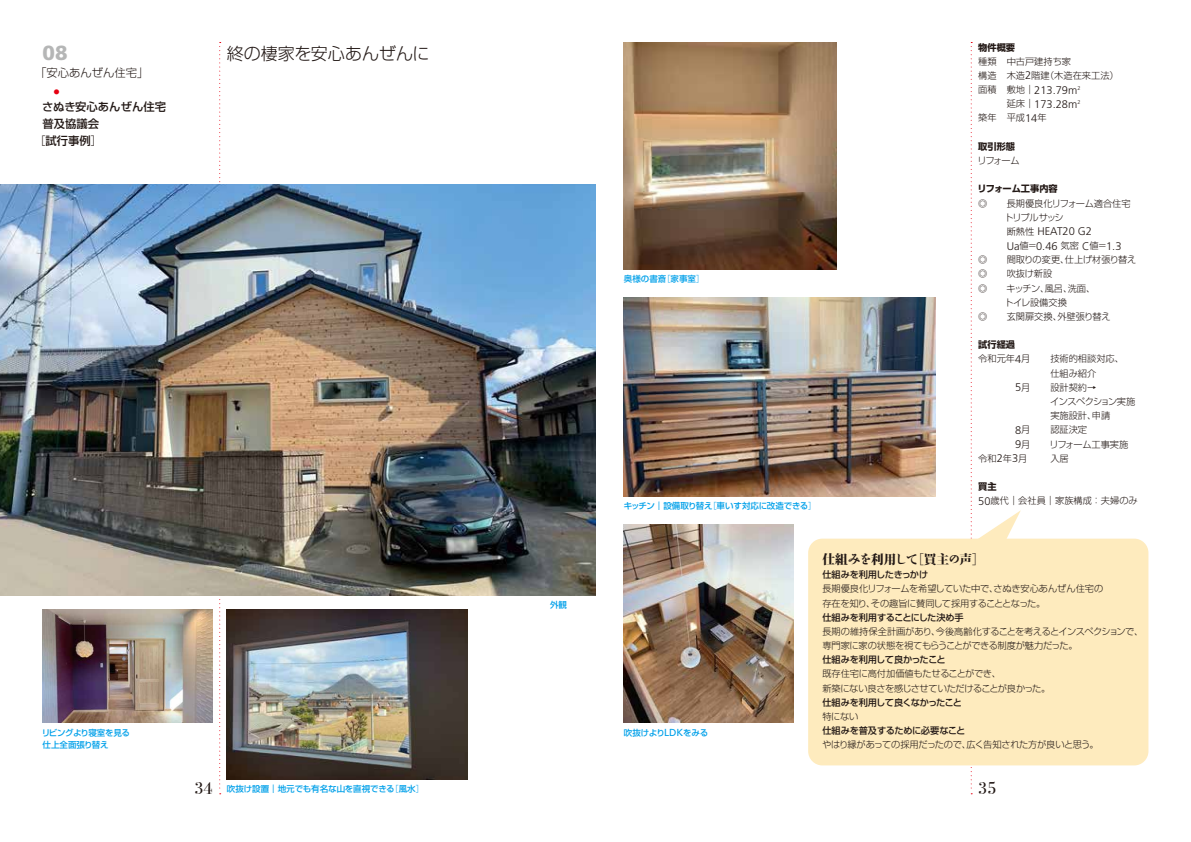
<style>
.page{position:relative;width:1191px;height:842px;background:#fff}
.page>*{position:absolute;margin:0;border:0;box-sizing:border-box;transform-origin:0 0}
.t1{font:900 20.4px "Frutiger";color:#b5b6b6}
.t2{font:300 17px "Shin Go Pro";color:#221815}
.t3{font:17px "Bodoni Svty Two ITCTT";color:#221815}
.t4{font:800 12.8px "Koz Min Pro";color:#221815}
.t5{font:500 11.3px "Shin Go Pro";color:#221815}
.t6{font:300 11.3px "Shin Go Pro";color:#221815}
.t7{font:300 11.1px/14.2px "Frutiger";color:#221815;text-align:right}
.t8{font:300 9.2px/14.2px "Shin Go Pro";letter-spacing:-.02em;color:#221815}
.t9{font:300 9.2px/14.2px "Shin Go Pro";color:#221815}
.t10{font:500 9.2px "Shin Go Pro";letter-spacing:-.03em;color:#221815}
.t11{font:300 9.2px/14.2px "Shin Go Pro";letter-spacing:-.055em;color:#221815}
.t12{font:700 9.2px "Shin Go Pro";color:#221815}
.t13{font:500 9.2px "Shin Go Pro";letter-spacing:-.055em;color:#221815}
.t14{font:300 9.2px "Shin Go Pro";letter-spacing:-.065em;color:#221815}
.t15{font:500 8.5px "Shin Go Pro";letter-spacing:-.01em;color:#00a0e9}
.t16{font:500 8.5px/12.8px "Shin Go Pro";letter-spacing:-.035em;color:#00a0e9}
.t17{font:500 8.5px "Shin Go Pro";letter-spacing:-.03em;color:#00a0e9}
.s1{font-weight:300}
.s2{font-family:"Frutiger";font-size:11.1px}
.s3{font-family:"Shin Go Pro";font-size:9.2px}
.s4{font-weight:700}
.s5{font-family:"Frutiger";font-weight:400;font-size:10.2px}
.s6{font-family:"Shuuei 3 Std"}
</style>
<div class="page">
<img style="left:0;top:42px;width:1149px;height:753px">
<h1 class="t1" style="left:43px;top:41px;width:26px">08</h1>
<p class="t6" style="left:35px;top:63px;width:115px">「安心あんぜん住宅」</p>
<p class="t5" style="left:42px;top:97px;width:125px">さぬき安心あんぜん住宅</p>
<p class="t5" style="left:43px;top:114px;width:58px">普及協議会</p>
<p class="t5" style="left:34px;top:131px;width:70px"><span class="s1">［</span>試行事例<span class="s1">］</span></p>
<p class="t16" style="left:42px;top:725px;width:90px">リビングより寝室を見る仕上全面張り替え</p>
<h2 class="t2" style="left:227px;top:39px;width:204px">終の棲家を安心あんぜんに</h2>
<p class="t12" style="left:978px;top:40px;width:38px">物件概要</p>
<p class="t9" style="left:978px;top:53px;width:142px">種類 中古戸建持ち家<br>構造 木造<span class="s2">2</span>階建（木造在来工法）</p>
<p class="t7" style="left:978px;top:83px;width:104px"><span class="s3">面積 敷地｜</span>213.79m<sup>2</sup><span class="s3">延床｜</span>173.28m<sup>2</sup></p>
<p class="t8" style="left:978px;top:110px;width:70px">築年 平成<span class="s2">14</span>年</p>
<p class="t12" style="left:978px;top:139px;width:38px">取引形態</p>
<p class="t8" style="left:977px;top:152px;width:44px">リフォーム</p>
<p class="t12" style="left:977px;top:182px;width:82px">リフォーム工事内容</p>
<p class="t8" style="left:978px;top:195px;width:11px">◎</p>
<p class="t8" style="left:1004px;top:195px;width:128px">長期優良化リフォーム適合住宅トリプルサッシ</p>
<p class="t7" style="left:1006px;top:224px;width:116px;text-align:left"><span class="s3">断熱性</span> HEAT20 G2<br>Ua<span class="s3">値＝</span>0.46 <span class="s3">気密</span> C<span class="s3">値＝</span>1.3</p>
<p class="t8" style="left:978px;top:251px;width:11px">◎</p>
<p class="t8" style="left:1006px;top:251px;width:131px">間取りの変更、仕上げ材張り替え</p>
<p class="t8" style="left:978px;top:266px;width:11px">◎</p>
<p class="t8" style="left:1006px;top:266px;width:47px">吹抜け新設</p>
<p class="t8" style="left:978px;top:280px;width:11px">◎</p>
<p class="t11" style="left:1004px;top:280px;width:92px">キッチン、風呂、洗面、トイレ設備交換</p>
<p class="t8" style="left:978px;top:308px;width:11px">◎</p>
<p class="t9" style="left:1006px;top:308px;width:106px">玄関扉交換、外壁張り替え</p>
<p class="t8" style="left:978px;top:337px;width:54px"><span class="s4">試行経過<br></span>令和元年<span class="s2">4</span>月</p>
<p class="t15" style="left:624px;top:272px;width:82px">奥様の書斎<span class="s1">［</span>家事室<span class="s1">］</span></p>
<p class="t9" style="left:1050px;top:351px;width:75px">技術的相談対応、</p>
<p class="t8" style="left:1050px;top:365px;width:48px">仕組み紹介</p>
<p class="t8" style="left:1015px;top:379px;width:83px"><span class="s2">5</span>月　 設計契約→</p>
<p class="t14" style="left:1050px;top:394px;width:87px">インスペクション実施</p>
<p class="t8" style="left:1050px;top:407px;width:61px">実施設計、申請</p>
<p class="t8" style="left:1015px;top:422px;width:73px"><span class="s2">8</span>月　 認証決定</p>
<p class="t8" style="left:1015px;top:436px;width:115px"><span class="s2">9</span>月　 リフォーム工事実施</p>
<p class="t8" style="left:978px;top:450px;width:60px">令和<span class="s2">2</span>年<span class="s2">3</span>月　</p>
<p class="t8" style="left:1050px;top:450px;width:20px">入居</p>
<p class="t9" style="left:978px;top:478px;width:161px"><span class="s4">買主<br></span><span class="s2">50</span>歳代｜会社員｜家族構成：夫婦のみ</p>
<p class="t15" style="left:624px;top:499px;width:194px">キッチン｜設備取り替え<span class="s1">［</span>車いす対応に改造できる<span class="s1">］</span></p>
<p class="t15" style="left:550px;top:598px;width:19px">外観</p>
<p class="t17" style="left:624px;top:725px;width:86px">吹抜けより<span class="s5">LDK</span>をみる</p>
<h3 class="t4" style="left:822px;top:550px;width:164px">仕組<span class="s6">みを</span>利用<span class="s6">して</span>［買主<span class="s6">の</span>声］</h3>
<p class="t10" style="left:822px;top:567px;width:107px">仕組みを利用したきっかけ</p>
<p class="t8" style="left:822px;top:581px;width:282px">長期優良化リフォームを希望していた中で、さぬき安心あんぜん住宅の存在を知り、その趣旨に賛同して採用することとなった。</p>
<p class="t10" style="left:822px;top:610px;width:143px">仕組みを利用することにした決め手</p>
<p class="t8" style="left:822px;top:623px;width:323px">長期の維持保全計画があり、今後高齢化することを考えるとインスペクションで、専門家に家の状態を視てもらうことができる制度が魅力だった。</p>
<p class="t10" style="left:822px;top:652px;width:125px">仕組みを利用して良かったこと</p>
<p class="t8" style="left:822px;top:666px;width:230px">既存住宅に高付加価値もたせることができ、<br>新築にない良さを感じさせていただけることが良かった。</p>
<p class="t13" style="left:822px;top:695px;width:141px">仕組みを利用して良くなかったこと</p>
<p class="t8" style="left:822px;top:708px;width:38px">特にない</p>
<p class="t10" style="left:822px;top:723px;width:144px">仕組みを普及するために必要なこと</p>
<p class="t8" style="left:822px;top:736px;width:278px">やはり縁があっての採用だったので、広く告知された方が良いと思う。</p>
<h2 class="t3" style="left:194px;top:774px;width:20px">34</h2>
<h2 class="t3" style="left:978px;top:774px;width:20px">35</h2>
<p class="t15" style="left:227px;top:782px;width:199px">吹抜け設置｜地元でも有名な山を直視できる<span class="s1">［</span>風水<span class="s1">］</span></p>
</div>
